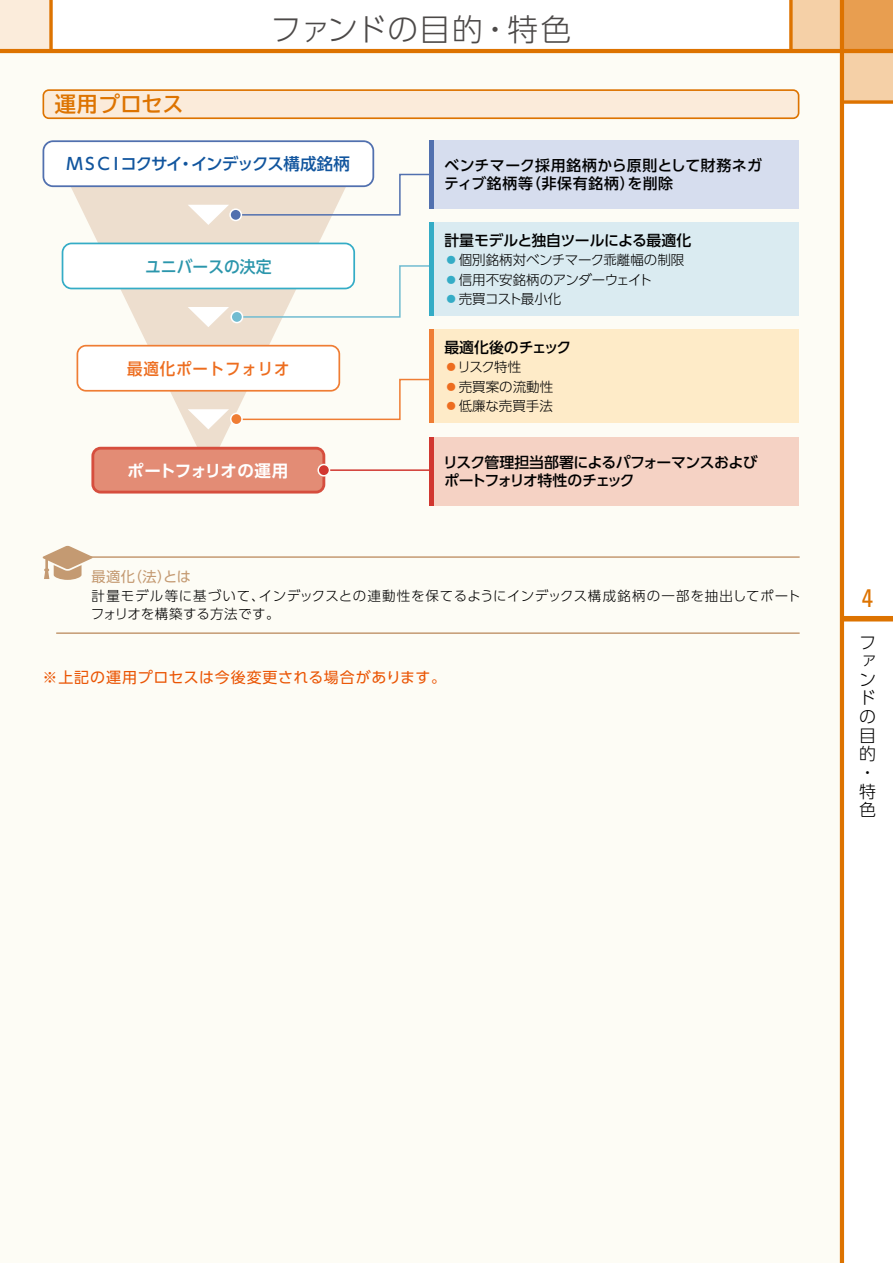
<style>
.page{position:relative;width:893px;height:1263px;background:#fff}
.page>*{position:absolute;margin:0;border:0;box-sizing:border-box;transform-origin:0 0}
.t1{font:300 30.75px "UD Shin Go Pro";letter-spacing:.025em;color:#4c4948}
.t2{font:condensed 25.5px "Univers LT Std";color:#dd7300}
.t3{font:700 21.3px "TBUD Go Std";letter-spacing:.02em;color:#dd7300}
.t4{font:300 16.95px/18.6px "UD Shin Go Pro";color:#000}
.t5{font:500 16.5px "UD Shin Go Pro";letter-spacing:-.075em;color:#11559e}
.t6{font:500 16.5px "UD Shin Go Pro";letter-spacing:.055em;color:#ed6d1f;scale:.94 1}
.t7{font:700 16.5px "UD Shin Go Pro De";letter-spacing:-.04em;color:#fff}
.t8{font:500 16.5px "UD Shin Go Pro";color:#2b96ac;scale:.96 1}
.t9{font:15px "UD Shin Go Pro";letter-spacing:.045em;color:#ea5504}
.t10{font:500 14.85px/17.9px "UD Shin Go Pro";letter-spacing:.04em;color:#000}
.t11{font:500 14.85px/17.9px "UD Shin Go Pro";letter-spacing:-.04em;color:#000}
.t12{font:500 14.85px "UD Shin Go Pro";letter-spacing:-.01em;color:#000}
.t13{font:14.25px "UD Shin Go Pro";color:#c49a72}
.t14{font:300 13.5px/17.2px "UD Shin Go Pro";letter-spacing:.04em;color:#000}
.t15{font:300 13.5px "UD Shin Go Pro";color:#000}
.t16{font:300 13.5px "UD Shin Go Pro";letter-spacing:-.045em;color:#000}
.s1{color:#34acc6}
.s2{color:#ed6d1f}
</style>
<div class="page">
<div style="left:0;top:51px;width:842px;height:1212px;background:#fdfcf5"></div>
<div style="left:0;top:0;width:51px;height:51px;background:#fbecdb"></div>
<div style="left:842px;top:0;width:51px;height:51px;background:#e89e50"></div>
<div style="left:842px;top:51px;width:51px;height:51px;background:#f5d0a7"></div>
<div style="left:791px;top:0;width:51px;height:51px;background:#f5d0a7"></div>
<div style="left:842px;top:616px;width:51px;height:5px;background:#dd7300"></div>
<hr style="left:840px;top:0;width:4px;height:1263px;background:#dd7300">
<hr style="left:0;top:49px;width:893px;height:4px;background:#dd7300">
<svg style="left:844px;top:100px;width:49px;height:4px"></svg>
<svg style="left:49px;top:0;width:4px;height:49px"></svg>
<svg style="left:789px;top:0;width:4px;height:49px"></svg>
<div style="left:43px;top:90px;width:756px;height:28px;background:#fbebda;border-radius:6px"></div>
<div style="left:43px;top:89px;width:756px;height:30px;border:2px solid #dd7300;border-radius:6px"></div>
<hr style="left:56px;top:556px;width:743px;height:2px;background:#c49a72">
<svg style="left:43px;top:546px;width:50px;height:34px"></svg>
<hr style="left:56px;top:632px;width:743px;height:2px;background:#c49a72">
<svg style="left:61px;top:225px;width:287px;height:239px"></svg>
<svg style="left:43px;top:140px;width:388px;height:85px"></svg>
<div style="left:230px;top:209px;width:11px;height:11px;background:#5170af;border-radius:50%"></div>
<div style="left:229px;top:208px;width:13px;height:13px;border:2px solid #fff;border-radius:50%"></div>
<svg style="left:62px;top:243px;width:367px;height:84px"></svg>
<div style="left:231px;top:311px;width:11px;height:12px;background:#71bcd1;border-radius:50%"></div>
<div style="left:230px;top:311px;width:13px;height:12px;border:2px solid #fff;border-radius:50%"></div>
<svg style="left:77px;top:345px;width:352px;height:84px"></svg>
<div style="left:230px;top:413px;width:13px;height:12px;border:2px solid #fff;border-radius:50%"></div>
<svg style="left:91px;top:447px;width:234px;height:46px;background:#e1856f"></svg>
<hr style="left:324px;top:469px;width:109px;height:2px;background:#d13730">
<div style="left:318px;top:464px;width:11px;height:12px;background:#d13730;border-radius:50%"></div>
<div style="left:317px;top:464px;width:13px;height:12px;border:2px solid #fdfdf7;border-radius:50%"></div>
<div style="left:429px;top:140px;width:370px;height:68px;background:#d6ddee"></div>
<div style="left:429px;top:140px;width:5px;height:68px;background:#5170af"></div>
<div style="left:429px;top:222px;width:370px;height:94px;background:#daebf1"></div>
<div style="left:429px;top:222px;width:5px;height:94px;background:#34acc6"></div>
<div style="left:429px;top:330px;width:370px;height:93px;background:#feebc8"></div>
<div style="left:429px;top:330px;width:5px;height:93px;background:#ef7d34"></div>
<div style="left:429px;top:437px;width:370px;height:68px;background:#f5d2c4"></div>
<div style="left:429px;top:437px;width:5px;height:68px;background:#d13730"></div>
<h3 class="t3" style="left:55px;top:87px;width:131px">運用プロセス</h3>
<h1 class="t1" style="left:271px;top:5px;width:302px">ファンドの目的・特色</h1>
<p class="t5" style="left:67px;top:151px;width:285px">ＭＳＣＩコクサイ・インデックス構成銘柄</p>
<p class="t8" style="left:145px;top:253px;width:133px">ユニバースの決定</p>
<p class="t6" style="left:127px;top:355px;width:174px">最適化ポートフォリオ</p>
<p class="t7" style="left:127px;top:458px;width:163px">ポートフォリオの運用</p>
<p class="t10" style="left:444px;top:156px;width:319px">ベンチマーク採用銘柄から原則として財務ネガティブ銘柄等（非保有銘柄）を削除</p>
<p class="t12" style="left:444px;top:228px;width:248px">計量モデルと独自ツールによる最適化</p>
<p class="t15" style="left:444px;top:249px;width:242px"><span class="s1">●</span>個別銘柄対ベンチマーク乖離幅の制限</p>
<p class="t15" style="left:444px;top:269px;width:209px"><span class="s1">●</span>信用不安銘柄のアンダーウェイト</p>
<p class="t16" style="left:444px;top:288px;width:119px"><span class="s1">●</span>売買コスト最小化</p>
<p class="t12" style="left:444px;top:335px;width:128px">最適化後のチェック</p>
<p class="t15" style="left:444px;top:356px;width:78px"><span class="s2">●</span>リスク特性</p>
<p class="t15" style="left:444px;top:376px;width:110px"><span class="s2">●</span>売買案の流動性</p>
<p class="t15" style="left:444px;top:395px;width:110px"><span class="s2">●</span>低廉な売買手法</p>
<p class="t11" style="left:443px;top:453px;width:316px">リスク管理担当部署によるパフォーマンスおよびポートフォリオ特性のチェック</p>
<p class="t13" style="left:92px;top:565px;width:101px">最適化（法）とは</p>
<p class="t14" style="left:91px;top:587px;width:711px">計量モデル等に基づいて、インデックスとの連動性を保てるようにインデックス構成銘柄の一部を抽出してポートフォリオを構築する方法です。</p>
<p class="t9" style="left:43px;top:665px;width:405px">※上記の運用プロセスは今後変更される場合があります。</p>
<h2 class="t2" style="left:862px;top:582px;width:13px">4</h2>
<p class="t4" style="left:859px;top:632px;width:18px">ファンドの目的・特色</p>
</div>
